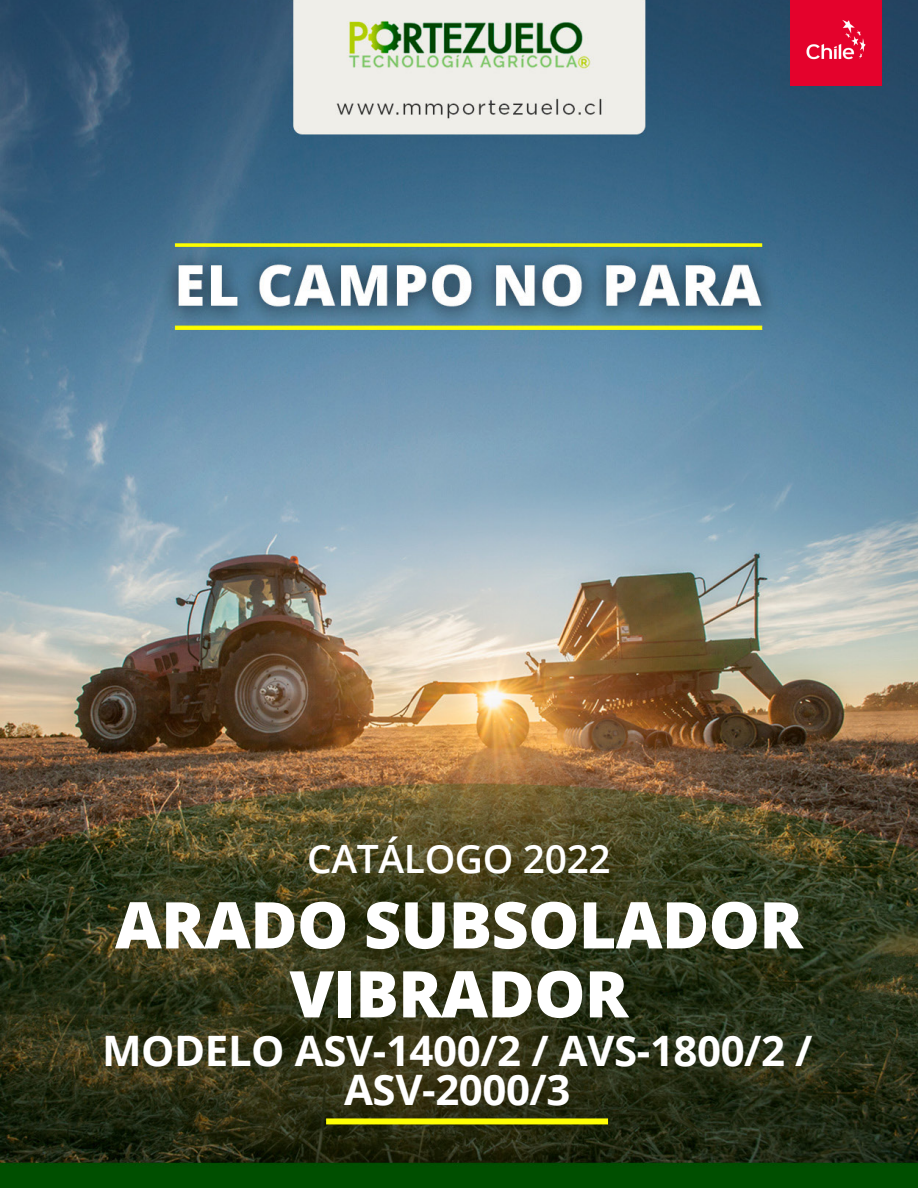
<style>
.page{position:relative;width:918px;height:1188px;background:#fff}
.page>*{position:absolute;margin:0;border:0;box-sizing:border-box;transform-origin:0 0}
.t1{font:800 64.5px "Open Sans";letter-spacing:-.01em;color:#fff}
.t2{font:700 42px/39px "Open Sans";letter-spacing:-.01em;color:#fff;text-align:center}
.t3{font:600 39px "Open Sans";letter-spacing:-.01em;color:#fff}
</style>
<div class="page">
<img style="left:0;top:0;width:918px;height:1188px">
<div style="left:326px;top:1118px;width:282px;height:6px;background:#ffff04"></div>
<img style="left:791px;top:0;width:91px;height:86px">
<p class="t3" style="left:307px;top:832px;width:305px">CATÁLOGO 2022</p>
<p class="t1" style="left:115px;top:876px;width:690px">ARADO SUBSOLADOR</p>
<p class="t1" style="left:289px;top:945px;width:341px">VIBRADOR</p>
<p class="t2" style="left:102px;top:1030px;width:712px">MODELO ASV-1400/2 / AVS-1800/2 /<br>ASV-2000/3</p>
</div>
